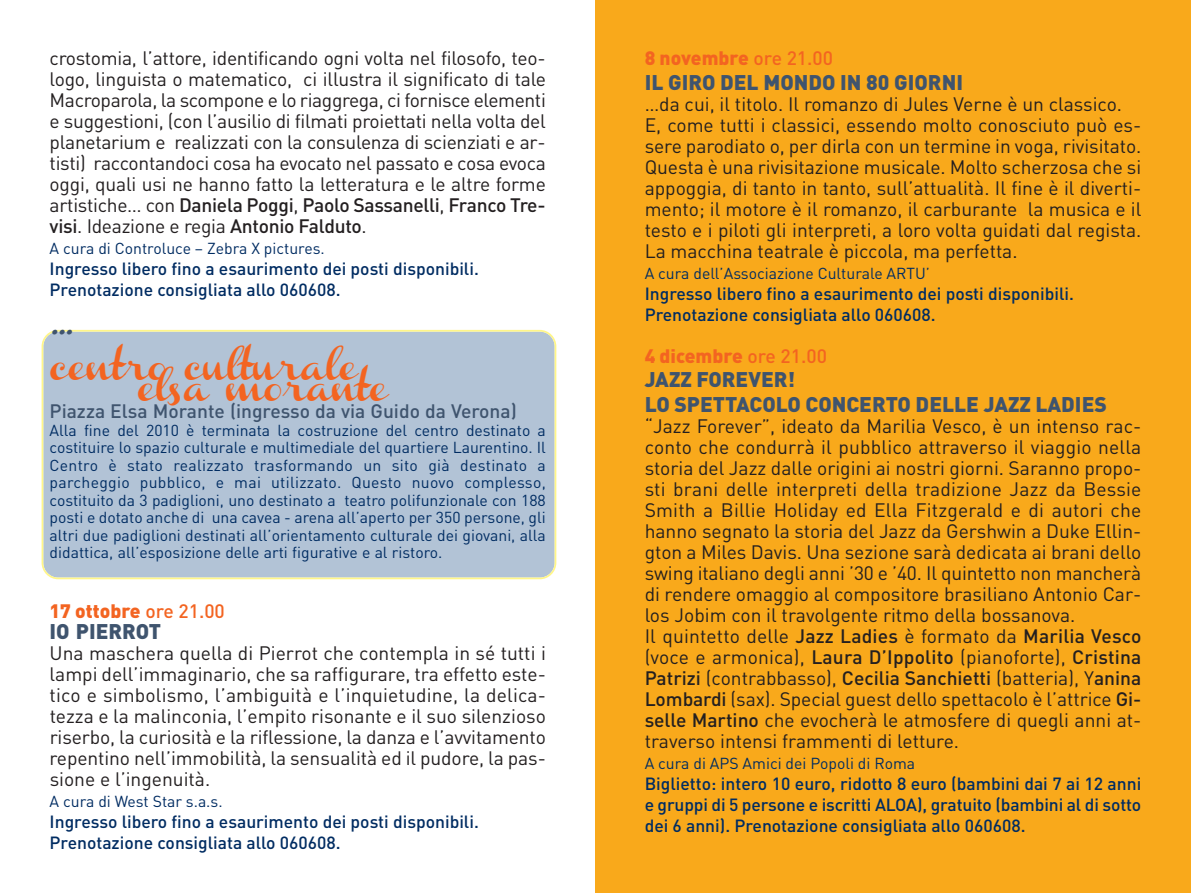
<style>
.page{position:relative;width:1191px;height:893px;background:#fff}
.page>*{position:absolute;margin:0;border:0;box-sizing:border-box;transform-origin:0 0}
.t1{font:28px/21px "Channel Slanted 1";color:#f36421}
.t2{font:28px "Channel Slanted 1";color:#3f546e}
.t3{font:900 21px/24.5px "DIN";color:#3f546e}
.t4{font:19.25px/21px "DIN";color:#231f20;text-align:justify}
.t5{font:900 19.25px "DIN";color:#f36421}
.t6{font:500 19.25px "DIN";color:#3f546e}
.t7{font:500 17.5px/21px "DIN";color:#002c62}
.t8{font:15.75px/17.5px "DIN";color:#002c62;text-align:justify}
.s1{font-weight:500}
</style>
<div class="page">
<div style="left:595px;top:0;width:596px;height:893px;background:#f9a91b"></div>
<div style="left:42px;top:330px;width:514px;height:249px;background:#b2c3d6"></div>
<p class="t4" style="left:50px;top:47px;width:498px">crostomia, l’attore, identificando ogni volta nel filosofo, teo&shy;logo, linguista o matematico, ci illustra il significato di tale Macroparola, la scompone e lo riaggrega, ci fornisce elementi e suggestioni, (con l’ausilio di filmati proiettati nella volta del planetarium e realizzati con la consulenza di scienziati e ar&shy;tisti) raccontandoci cosa ha evocato nel passato e cosa evoca oggi, quali usi ne hanno fatto la letteratura e le altre forme artistiche… con <span class="s1">Daniela Poggi</span>, <span class="s1">Paolo Sassanelli</span>, <span class="s1">Franco Tre&shy;visi</span>. Ideazione e regia <span class="s1">Antonio Falduto</span>.</p>
<p class="t8" style="left:50px;top:239px;width:277px">A cura di Controluce – Zebra X pictures.</p>
<p class="t7" style="left:50px;top:258px;width:431px">Ingresso libero fino a esaurimento dei posti disponibili.<br>Prenotazione consigliata allo 060608.</p>
<h1 class="t2" style="left:50px;top:317px;width:24px">...</h1>
<h1 class="t1" style="left:137px;top:362px;width:252px;text-indent:-88px">centro culturale elsa morante</h1>
<p class="t6" style="left:50px;top:400px;width:469px">Piazza Elsa Morante (ingresso da via Guido da Verona)</p>
<p class="t8" style="left:50px;top:421px;width:498px">Alla fine del 2010 è terminata la costruzione del centro destinato a costituire lo spazio culturale e multimediale del quartiere Laurentino. Il Centro è stato realizzato trasformando un sito già destinato a parcheggio pubblico, e mai utilizzato. Questo nuovo complesso, costituito da 3 padiglioni, uno destinato a teatro polifunzionale con 188 posti e dotato anche di una cavea - arena all’aperto per 350 persone, gli altri due padiglioni destinati all’orientamento culturale dei giovani, alla didattica, all’esposizione delle arti figurative e al ristoro.</p>
<p class="t5" style="left:50px;top:600px;width:177px">17 ottobre <span class="s1">ore 21.00</span></p>
<p class="t3" style="left:50px;top:619px;width:113px">IO PIERROT</p>
<p class="t4" style="left:50px;top:642px;width:498px">Una maschera quella di Pierrot che contempla in sé tutti i lampi dell’immaginario, che sa raffigurare, tra effetto este&shy;tico e simbolismo, l’ambiguità e l’inquietudine, la delica&shy;tezza e la malinconia, l’empito risonante e il suo silenzioso riserbo, la curiosità e la riflessione, la danza e l’avvitamento repentino nell’immobilità, la sensualità ed il pudore, la pas&shy;sione e l’ingenuità.</p>
<p class="t8" style="left:50px;top:792px;width:174px">A cura di West Star s.a.s.</p>
<p class="t7" style="left:50px;top:811px;width:431px">Ingresso libero fino a esaurimento dei posti disponibili.<br>Prenotazione consigliata allo 060608.</p>
<p class="t5" style="left:644px;top:47px;width:190px">8 novembre <span class="s1">ore 21.00</span></p>
<p class="t3" style="left:644px;top:70px;width:320px">IL GIRO DEL MONDO IN 80 GIORNI</p>
<p class="t4" style="left:644px;top:94px;width:498px;text-align:left">…da cui, il titolo. Il romanzo di Jules Verne è un classico.<br>E, come tutti i classici, essendo molto conosciuto può es&shy;sere parodiato o, per dirla con un termine in voga, rivisitato.<br>Questa è una rivisitazione musicale. Molto scherzosa che si appoggia, di tanto in tanto, sull’attualità. Il fine è il diverti&shy;mento; il motore è il romanzo, il carburante la musica e il testo e i piloti gli interpreti, a loro volta guidati dal regista.<br>La macchina teatrale è piccola, ma perfetta.</p>
<p class="t8" style="left:644px;top:265px;width:287px">A cura dell’Associazione Culturale ARTU’</p>
<p class="t7" style="left:644px;top:283px;width:431px">Ingresso libero fino a esaurimento dei posti disponibili.<br>Prenotazione consigliata allo 060608.</p>
<p class="t5" style="left:644px;top:345px;width:184px">4 dicembre <span class="s1">ore 21.00</span></p>
<p class="t3" style="left:644px;top:368px;width:464px">JAZZ FOREVER!<br>LO SPETTACOLO CONCERTO DELLE JAZZ LADIES</p>
<p class="t4" style="left:644px;top:416px;width:498px;text-align:left">“Jazz Forever”, ideato da Marilia Vesco, è un intenso rac&shy;conto che condurrà il pubblico attraverso il viaggio nella storia del Jazz dalle origini ai nostri giorni. Saranno propo&shy;sti brani delle interpreti della tradizione Jazz da Bessie Smith a Billie Holiday ed Ella Fitzgerald e di autori che hanno segnato la storia del Jazz da Gershwin a Duke Ellin&shy;gton a Miles Davis. Una sezione sarà dedicata ai brani dello swing italiano degli anni ’30 e ’40. Il quintetto non mancherà di rendere omaggio al compositore brasiliano Antonio Car&shy;los Jobim con il travolgente ritmo della bossanova.<br>Il quintetto delle <span class="s1">Jazz Ladies</span> è formato da <span class="s1">Marilia Vesco </span>(voce e armonica), <span class="s1">Laura D’Ippolito</span> (pianoforte), <span class="s1">Cristina Patrizi</span> (contrabbasso), <span class="s1">Cecilia Sanchietti</span> (batteria), Y<span class="s1">anina Lombardi</span> (sax). Special guest dello spettacolo è l’attrice <span class="s1">Gi&shy;selle Martino</span> che evocherà le atmosfere di quegli anni at&shy;traverso intensi frammenti di letture.</p>
<p class="t8" style="left:644px;top:755px;width:272px">A cura di APS Amici dei Popoli di Roma</p>
<p class="t7" style="left:644px;top:773px;width:498px;text-align:justify">Biglietto: intero 10 euro, ridotto 8 euro (bambini dai 7 ai 12 anni e gruppi di 5 persone e iscritti ALOA), gratuito (bambini al di sotto dei 6 anni). Prenotazione consigliata allo 060608.</p>
</div>
